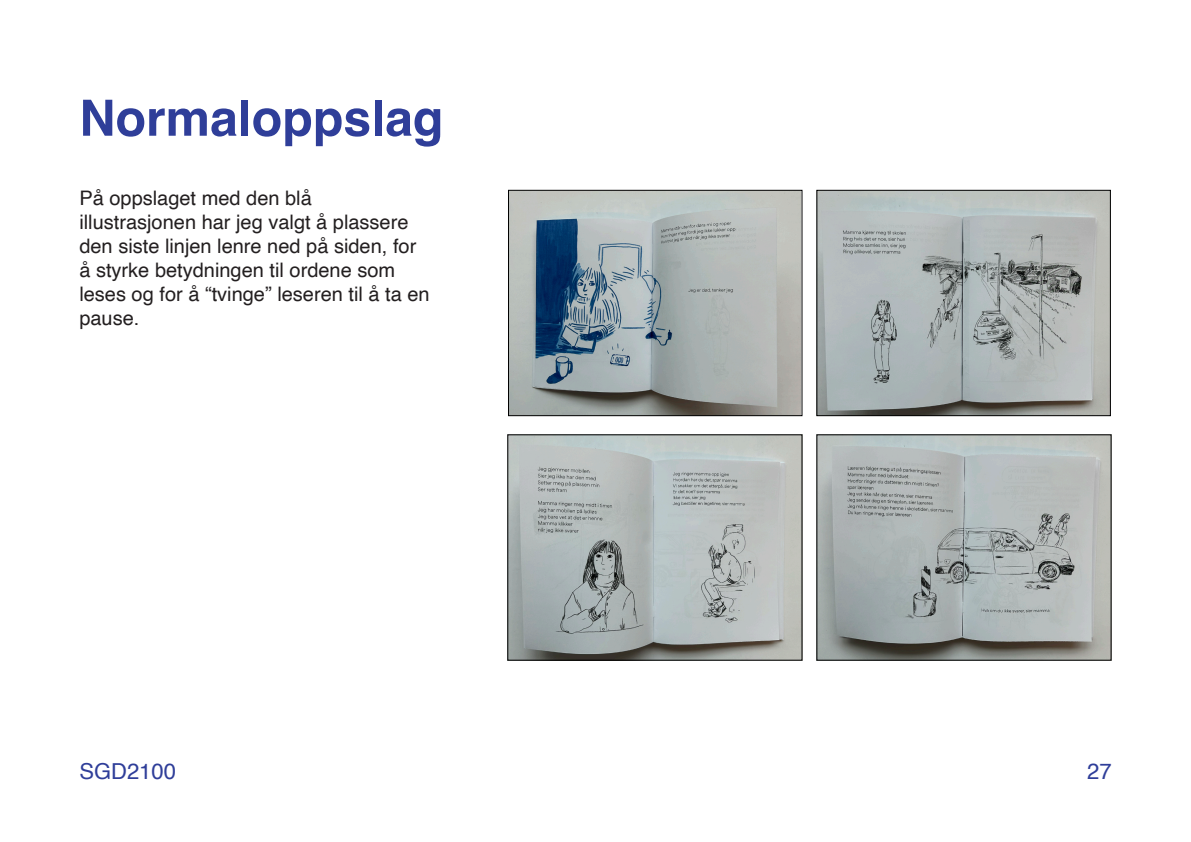
<style>
.page{position:relative;width:1191px;height:842px;background:#fff}
.page>*{position:absolute;margin:0;border:0;box-sizing:border-box;transform-origin:0 0}
.t1{font:700 50px "Helvetica";color:#2f3e99}
.t2{font:22px "Helvetica";color:#2f3e99}
.t3{font:20px/24px "Helvetica";color:#231f20}
</style>
<div class="page">
<img style="left:510px;top:192px;width:290px;height:222px">
<div style="left:508px;top:190px;width:294px;height:226px;border:1px solid #000"></div>
<img style="left:818px;top:192px;width:290px;height:222px">
<div style="left:816px;top:190px;width:294px;height:226px;border:1px solid #000"></div>
<img style="left:509px;top:436px;width:291px;height:223px">
<div style="left:507px;top:434px;width:295px;height:227px;border:1px solid #000"></div>
<img style="left:818px;top:436px;width:291px;height:223px">
<p class="t1" style="left:79px;top:88px;width:365px">Normaloppslag</p>
<p class="t3" style="left:79px;top:186px;width:352px">På oppslaget med den blå illustrasjonen har jeg valgt å plassere den siste linjen lenre ned på siden, for å styrke betydningen til ordene som leses og for å “tvinge” leseren til å ta en pause.</p>
<p class="t2" style="left:79px;top:754px;width:98px">SGD2100</p>
<p class="t2" style="left:1087px;top:754px;width:26px">27</p>
</div>
